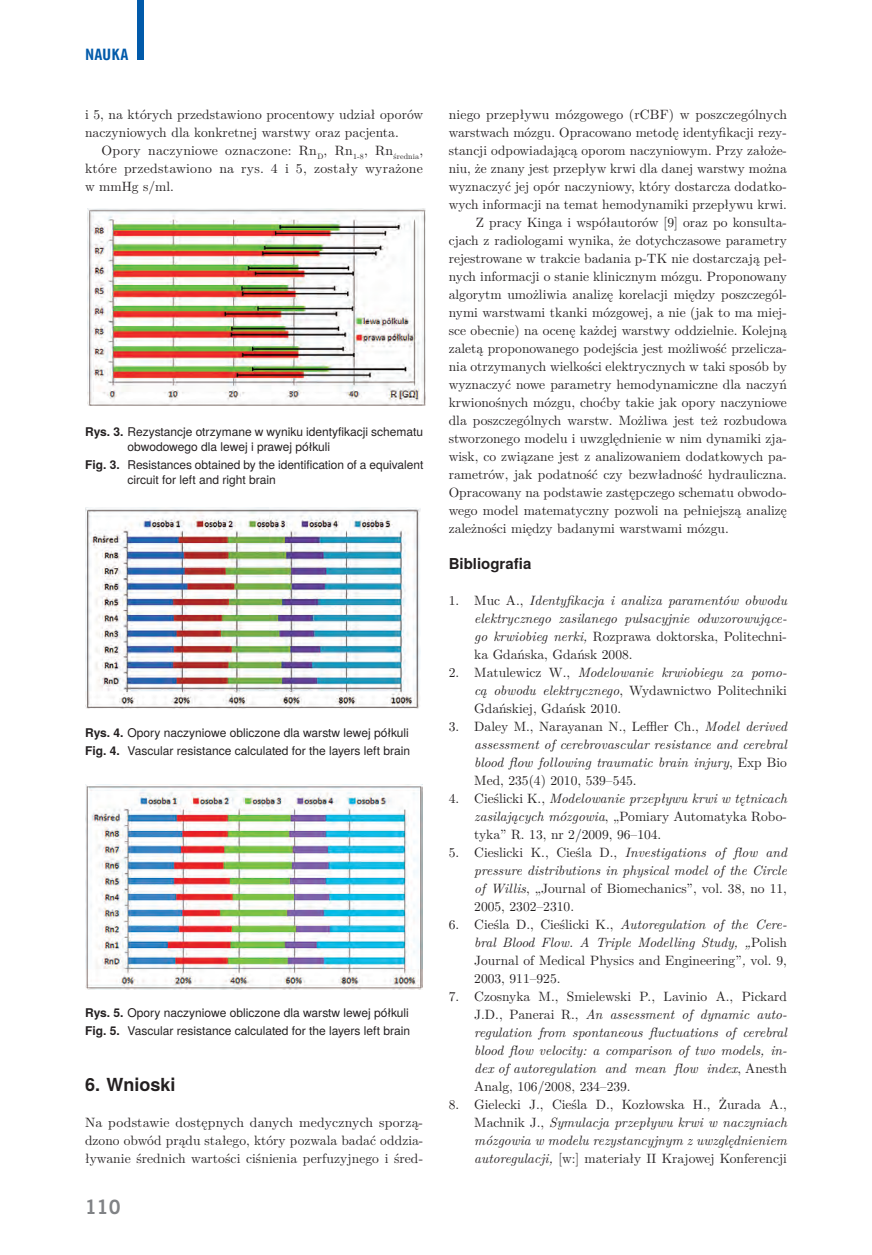
<style>
.page{position:relative;width:872px;height:1255px;background:#fff}
.page>*{position:absolute;margin:0;border:0;box-sizing:border-box;transform-origin:0 0}
.t1{font:700 18px "Te X Gyre Heros";color:#231f20}
.t2{font:700 18px "News Goth PL";color:#808285}
.t3{font:700 15px "Te X Gyre Heros";color:#231f20}
.t4{font:700 14.1px "News Goth Cn PL";color:#015aaa;scale:1.18 1}
.t5{font:13.5px/18px "LM Roman 10";color:#231f20;text-align:justify}
.t6{font:italic 13.5px/18px "LM Roman 10";color:#231f20;text-align:justify}
.t7{font:12px/18px "Te X Gyre Heros";color:#231f20}
.s1{font-weight:700}
.s2{font-style:normal}
.s3{font-style:italic}
</style>
<div class="page">
<div style="left:137px;top:0;width:6px;height:59px;background:#015aaa"></div>
<img style="left:85px;top:507px;width:336px;height:201px">
<img style="left:85px;top:784px;width:338px;height:205px">
<img style="left:87px;top:208px;width:338px;height:198px">
<p class="t4" style="left:85px;top:44px;width:38px">NAUKA</p>
<p class="t5" style="left:85px;top:104px;width:340px">i 5, na których przedstawiono procentowy udział oporów</p>
<p class="t5" style="left:85px;top:122px;width:315px">naczyniowych dla konkretnej warstwy oraz pacjenta.</p>
<p class="t5" style="left:102px;top:140px;width:323px">Opory naczyniowe oznaczone: Rn<sub>D</sub>, Rn<sub>1-8</sub>, Rn<sub>średnia</sub>,</p>
<p class="t5" style="left:85px;top:158px;width:339px">które przedstawiono na rys. 4 i 5, zostały wyrażone</p>
<p class="t5" style="left:85px;top:176px;width:90px">w mmHg s/ml.</p>
<p class="t7" style="left:128px;top:423px;width:297px;line-height:15px;text-indent:-43px"><span class="s1">Rys. 3.</span> Rezystancje otrzymane w wyniku identyfikacji schematu obwodowego dla lewej i prawej półkuli</p>
<p class="t7" style="left:128px;top:456px;width:297px;line-height:15px;text-indent:-43px"><span class="s1">Fig. 3.</span> Resistances obtained by the identification of a equivalent circuit for left and right brain</p>
<p class="t7" style="left:85px;top:722px;width:327px"><span class="s1">Rys. 4.</span> Opory naczyniowe obliczone dla warstw lewej półkuli<br><span class="s1">Fig. 4.</span> Vascular resistance calculated for the layers left brain</p>
<p class="t7" style="left:85px;top:1003px;width:327px"><span class="s1">Rys. 5.</span> Opory naczyniowe obliczone dla warstw lewej półkuli<br><span class="s1">Fig. 5.</span> Vascular resistance calculated for the layers left brain</p>
<p class="t1" style="left:85px;top:1070px;width:92px">6. Wnioski</p>
<p class="t5" style="left:85px;top:1112px;width:340px">Na podstawie dostępnych danych medycznych sporzą&shy;dzono obwód prądu stałego, który pozwala badać oddzia&shy;ływanie średnich wartości ciśnienia perfuzyjnego i śred-</p>
<p class="t2" style="left:85px;top:1195px;width:37px">110</p>
<p class="t5" style="left:449px;top:104px;width:340px">niego przepływu mózgowego (rCBF) w poszczególnych</p>
<p class="t5" style="left:449px;top:122px;width:340px">warstwach mózgu. Opracowano metodę identyfikacji rezy-</p>
<p class="t5" style="left:449px;top:140px;width:340px">stancji odpowiadającą oporom naczyniowym. Przy założe-</p>
<p class="t5" style="left:449px;top:158px;width:339px">niu, że znany jest przepływ krwi dla danej warstwy można</p>
<p class="t5" style="left:449px;top:176px;width:340px">wyznaczyć jej opór naczyniowy, który dostarcza dodatko-</p>
<p class="t5" style="left:449px;top:194px;width:340px">wych informacji na temat hemodynamiki przepływu krwi.</p>
<p class="t5" style="left:476px;top:212px;width:313px">Z pracy Kinga i współautorów [9] oraz po konsulta-</p>
<p class="t5" style="left:449px;top:230px;width:340px">cjach z radiologami wynika, że dotychczasowe parametry</p>
<p class="t5" style="left:449px;top:248px;width:339px">rejestrowane w trakcie badania p-TK nie dostarczają peł-</p>
<p class="t5" style="left:449px;top:266px;width:340px">nych informacji o stanie klinicznym mózgu. Proponowany</p>
<p class="t5" style="left:449px;top:284px;width:340px">algorytm umożliwia analizę korelacji między poszczegól-</p>
<p class="t5" style="left:449px;top:302px;width:340px">nymi warstwami tkanki mózgowej, a nie (jak to ma miej-</p>
<p class="t5" style="left:449px;top:320px;width:340px">sce obecnie) na ocenę każdej warstwy oddzielnie. Kolejną</p>
<p class="t5" style="left:449px;top:338px;width:340px">zaletą proponowanego podejścia jest możliwość przelicza-</p>
<p class="t5" style="left:449px;top:356px;width:340px">nia otrzymanych wielkości elektrycznych w taki sposób by</p>
<p class="t5" style="left:449px;top:374px;width:339px">wyznaczyć nowe parametry hemodynamiczne dla naczyń</p>
<p class="t5" style="left:449px;top:392px;width:340px">krwionośnych mózgu, choćby takie jak opory naczyniowe</p>
<p class="t5" style="left:449px;top:410px;width:340px">dla poszczególnych warstw. Możliwa jest też rozbudowa</p>
<p class="t5" style="left:449px;top:428px;width:340px">stworzonego modelu i uwzględnienie w nim dynamiki zja-</p>
<p class="t5" style="left:449px;top:446px;width:339px">wisk, co związane jest z analizowaniem dodatkowych pa-</p>
<p class="t5" style="left:449px;top:464px;width:340px">rametrów, jak podatność czy bezwładność hydrauliczna.</p>
<p class="t5" style="left:449px;top:482px;width:340px">Opracowany na podstawie zastępczego schematu obwodo-</p>
<p class="t5" style="left:449px;top:500px;width:340px">wego model matematyczny pozwoli na pełniejszą analizę</p>
<p class="t5" style="left:449px;top:518px;width:281px">zależności między badanymi warstwami mózgu.</p>
<p class="t3" style="left:449px;top:552px;width:84px">Bibliografia</p>
<p class="t6" style="left:474px;top:590px;width:314px;text-indent:-26px"><span class="s2">1. Muc A.,</span> Identyfikacja i analiza paramentów obwodu elektrycznego zasilanego pulsacyjnie odwzorowujące&shy;go krwiobieg nerki, <span class="s2">Rozprawa doktorska, Politechni&shy;ka Gdańska, Gdańsk 2008.</span></p>
<p class="t5" style="left:474px;top:662px;width:314px;text-indent:-26px">2. Matulewicz W., <span class="s3">Modelowanie krwiobiegu za pomo&shy;cą obwodu elektrycznego</span>, Wydawnictwo Politechniki Gdańskiej, Gdańsk 2010.</p>
<p class="t6" style="left:474px;top:716px;width:314px;text-indent:-26px"><span class="s2">3. Daley M., Narayanan N., Leffler Ch.,</span> Model derived assessment of cerebrovascular resistance and cerebral blood flow following traumatic brain injury<span class="s2">, Exp Bio Med, 235(4) 2010, 539–545.</span></p>
<p class="t5" style="left:474px;top:788px;width:314px;text-indent:-26px">4. Cieślicki K., <span class="s3">Modelowanie przepływu krwi w tętnicach zasilających mózgowia</span>, „Pomiary Automatyka Robo&shy;tyka” R. 13, nr 2/2009, 96–104.</p>
<p class="t6" style="left:474px;top:842px;width:314px;text-indent:-26px"><span class="s2">5. Cieslicki K., Cieśla D.,</span> Investigations of flow and pressure distributions in physical model of the Circle of Willis<span class="s2">, „Journal of Biomechanics”, vol. 38, no 11, 2005, 2302–2310.</span></p>
<p class="t5" style="left:474px;top:914px;width:314px;text-indent:-26px">6. Cieśla D., Cieślicki K., <span class="s3">Autoregulation of the Cere&shy;bral Blood Flow. A Triple Modelling Study, „</span>Polish Journal of Medical Physics and Engineering”<span class="s3">,</span> vol. 9, 2003, 911–925.</p>
<p class="t6" style="left:474px;top:986px;width:314px;text-indent:-26px"><span class="s2">7. Czosnyka M., Smielewski P., Lavinio A., Pickard J.D., Panerai R.,</span> An assessment of dynamic auto&shy;regulation from spontaneous fluctuations of cerebral blood flow velocity: a comparison of two models, in&shy;dex of autoregulation and mean flow index<span class="s2">, Anesth Analg, 106/2008, 234–239.</span></p>
<p class="t6" style="left:474px;top:1094px;width:314px;text-indent:-26px"><span class="s2">8. Gielecki J., Cieśla D., Kozłowska H., Żurada A., Machnik J.,</span> Symulacja przepływu krwi w naczyniach mózgowia w modelu rezystancyjnym z uwzględnieniem autoregulacji, <span class="s2">[w:] materiały II Krajowej Konferencji</span></p>
</div>
